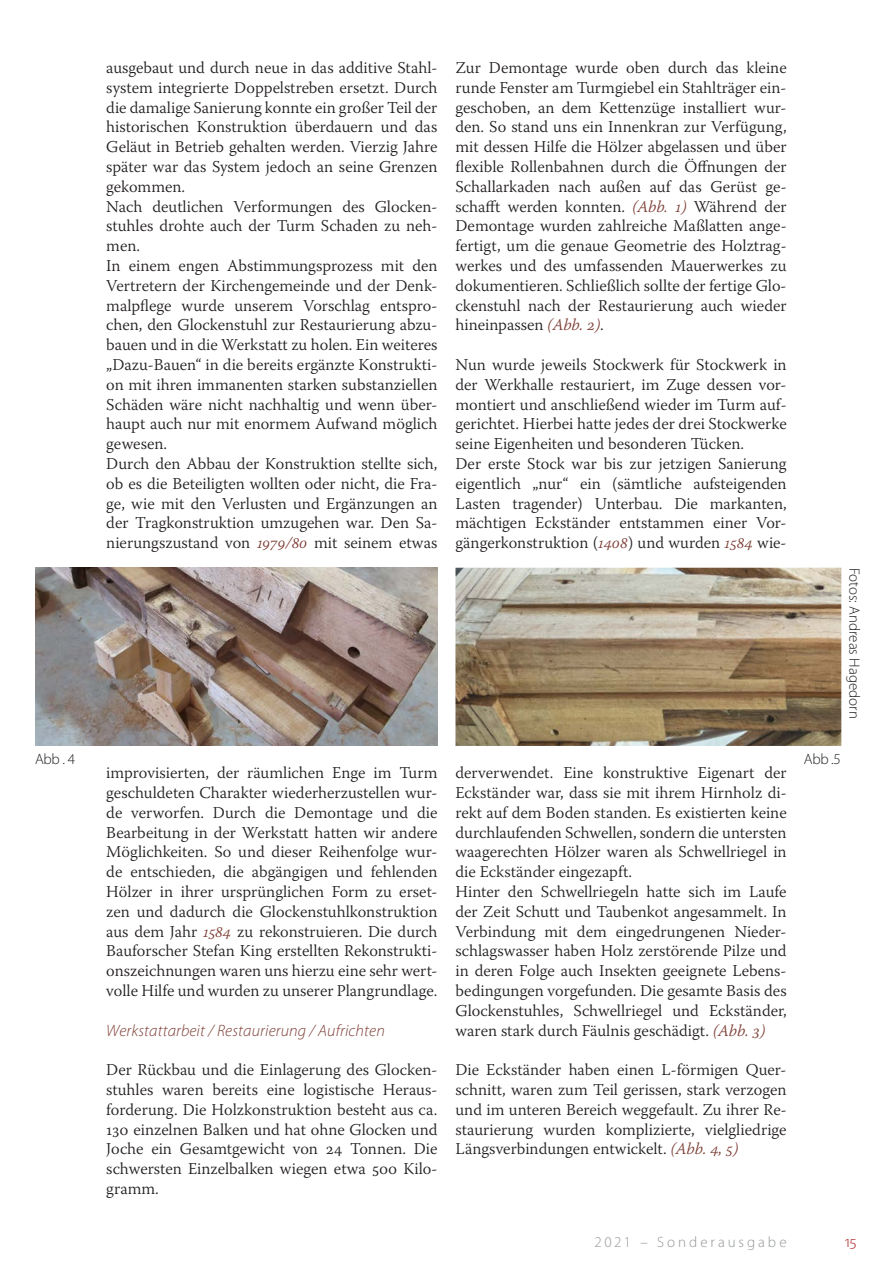
<style>
.page{position:relative;width:893px;height:1263px;background:#fff}
.page>*{position:absolute;margin:0;border:0;box-sizing:border-box;transform-origin:0 0}
.t1{font:300 16.5px/19.8px "Warnock Pro";color:#231f20;text-align:justify}
.t2{font:italic 300 16.5px "Myriad Pro";letter-spacing:.01em;color:#7d3f36}
.t3{font:300 16.5px "Myriad Pro";color:#af1e22}
.t4{font:300 15px "Myriad Pro";color:#231f20}
.t5{font:300 15px "Myriad Pro";letter-spacing:.195em;color:#939598}
.s1{font-style:italic;color:#7d3f36}
</style>
<div class="page">
<img style="left:35px;top:568px;width:402px;height:178px">
<img style="left:455px;top:568px;width:386px;height:178px">
<p class="t1" style="left:106px;top:57px;width:333px;text-align:left">ausgebaut und durch neue in das additive Stahl&shy;system integrierte Doppelstreben ersetzt. Durch die damalige Sanierung konnte ein großer Teil der historischen Konstruktion überdauern und das Geläut in Betrieb gehalten werden. Vierzig Jahre später war das System jedoch an seine Grenzen gekommen.<br>Nach deutlichen Verformungen des Glocken&shy;stuhles drohte auch der Turm Schaden zu neh&shy;men.<br>In einem engen Abstimmungsprozess mit den Vertretern der Kirchengemeinde und der Denk&shy;malpflege wurde unserem Vorschlag entspro&shy;chen, den Glockenstuhl zur Restaurierung abzu&shy;bauen und in die Werkstatt zu holen. Ein weiteres „Dazu-Bauen“ in die bereits ergänzte Konstrukti&shy;on mit ihren immanenten starken substanziellen Schäden wäre nicht nachhaltig und wenn über&shy;haupt auch nur mit enormem Aufwand möglich gewesen.<br>Durch den Abbau der Konstruktion stellte sich, ob es die Beteiligten wollten oder nicht, die Fra&shy;ge, wie mit den Verlusten und Ergänzungen an der Tragkonstruktion umzugehen war. Den Sa&shy;nierungszustand von <span class="s1">1979/80</span> mit seinem etwas</p>
<p class="t1" style="left:455px;top:57px;width:333px">Zur Demontage wurde oben durch das kleine runde Fenster am Turmgiebel ein Stahlträger ein&shy;geschoben, an dem Kettenzüge installiert wur&shy;den. So stand uns ein Innenkran zur Verfügung, mit dessen Hilfe die Hölzer abgelassen und über flexible Rollenbahnen durch die Öffnungen der Schallarkaden nach außen auf das Gerüst ge&shy;schafft werden konnten. <span class="s1">(Abb. 1)</span> Während der Demontage wurden zahlreiche Maßlatten ange&shy;fertigt, um die genaue Geometrie des Holztrag&shy;werkes und des umfassenden Mauerwerkes zu dokumentieren. Schließlich sollte der fertige Glo&shy;ckenstuhl nach der Restaurierung auch wieder hineinpassen <span class="s1">(Abb. 2)</span>.</p>
<p class="t1" style="left:455px;top:354px;width:333px;text-align:left">Nun wurde jeweils Stockwerk für Stockwerk in der Werkhalle restauriert, im Zuge dessen vor&shy;montiert und anschließend wieder im Turm auf&shy;gerichtet. Hierbei hatte jedes der drei Stockwerke seine Eigenheiten und besonderen Tücken.<br>Der erste Stock war bis zur jetzigen Sanierung eigentlich „nur“ ein (sämtliche aufsteigenden Lasten tragender) Unterbau. Die markanten, mächtigen Eckständer entstammen einer Vor&shy;gängerkonstruktion (<span class="s1">1408</span>) und wurden <span class="s1">1584</span> wie-</p>
<p class="t4" style="left:863px;top:568px;width:153px;rotate:90deg">Fotos: Andreas Hagedorn</p>
<p class="t4" style="left:35px;top:751px;width:41px">Abb . 4</p>
<p class="t4" style="left:804px;top:751px;width:39px">Abb .5</p>
<p class="t1" style="left:106px;top:762px;width:333px">improvisierten, der räumlichen Enge im Turm geschuldeten Charakter wiederherzustellen wur&shy;de verworfen. Durch die Demontage und die Bearbeitung in der Werkstatt hatten wir andere Möglichkeiten. So und dieser Reihenfolge wur&shy;de entschieden, die abgängigen und fehlenden Hölzer in ihrer ursprünglichen Form zu erset&shy;zen und dadurch die Glockenstuhlkonstruktion aus dem Jahr <span class="s1">1584</span> zu rekonstruieren. Die durch Bauforscher Stefan King erstellten Rekonstrukti&shy;onszeichnungen waren uns hierzu eine sehr wert&shy;volle Hilfe und wurden zu unserer Plangrundlage.</p>
<p class="t2" style="left:106px;top:1021px;width:280px">Werkstattarbeit / Restaurierung / Aufrichten</p>
<p class="t1" style="left:106px;top:1059px;width:333px">Der Rückbau und die Einlagerung des Glocken&shy;stuhles waren bereits eine logistische Heraus&shy;forderung. Die Holzkonstruktion besteht aus ca.<br>130 einzelnen Balken und hat ohne Glocken und Joche ein Gesamtgewicht von 24 Tonnen. Die schwersten Einzelbalken wiegen etwa 500 Kilo&shy;gramm.</p>
<p class="t1" style="left:455px;top:762px;width:333px;text-align:left">derverwendet. Eine konstruktive Eigenart der Eckständer war, dass sie mit ihrem Hirnholz di&shy;rekt auf dem Boden standen. Es existierten keine durchlaufenden Schwellen, sondern die untersten waagerechten Hölzer waren als Schwellriegel in die Eckständer eingezapft.<br>Hinter den Schwellriegeln hatte sich im Laufe der Zeit Schutt und Taubenkot angesammelt. In Verbindung mit dem eingedrungenen Nieder&shy;schlagswasser haben Holz zerstörende Pilze und in deren Folge auch Insekten geeignete Lebens&shy;bedingungen vorgefunden. Die gesamte Basis des Glockenstuhles, Schwellriegel und Eckständer, waren stark durch Fäulnis geschädigt. <span class="s1">(Abb. 3)</span></p>
<p class="t1" style="left:455px;top:1059px;width:333px">Die Eckständer haben einen L-förmigen Quer&shy;schnitt, waren zum Teil gerissen, stark verzogen und im unteren Bereich weggefault. Zu ihrer Re&shy;staurierung wurden komplizierte, vielgliedrige Längsverbindungen entwickelt. <span class="s1">(Abb. 4, 5)</span></p>
<p class="t5" style="left:594px;top:1234px;width:194px">2021 – Sonderausgabe</p>
<p class="t3" style="left:845px;top:1232px;width:13px">15</p>
</div>
